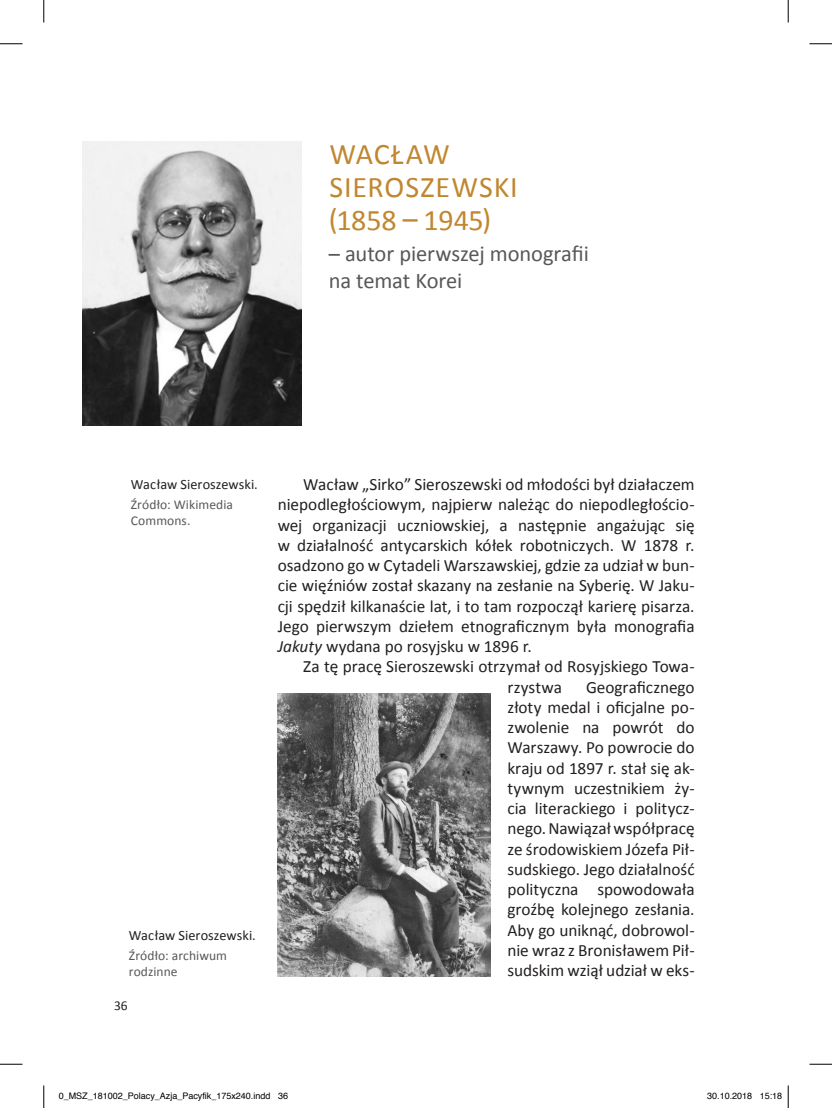
<style>
.page{position:relative;width:832px;height:1108px;background:#fff}
.page>*{position:absolute;margin:0;border:0;box-sizing:border-box;transform-origin:0 0}
.t1{font:30px/33px "Calibri";letter-spacing:-.005em;color:#c1872f}
.t2{font:22.5px/27px "Calibri";letter-spacing:-.01em;color:#57585a}
.t3{font:17.25px/20.2px "Calibri";letter-spacing:-.005em;color:#231f20;text-align:justify}
.t4{font:14.25px "Calibri";letter-spacing:.005em;color:#231f20}
.t5{font:13.5px/15.8px "Calibri";letter-spacing:.005em;color:#57585a}
.t6{font:13.5px "Calibri";color:#231f20}
.t7{font:9px "Helvetica";color:#000}
.s1{font-style:italic}
</style>
<div class="page">
<img style="left:82px;top:142px;width:219px;height:283px">
<img style="left:278px;top:693px;width:212px;height:284px">
<svg style="left:0;top:44px;width:22px;height:1px"></svg>
<svg style="left:809px;top:44px;width:23px;height:1px"></svg>
<svg style="left:0;top:1064px;width:22px;height:1px"></svg>
<svg style="left:809px;top:1064px;width:23px;height:1px"></svg>
<svg style="left:44px;top:0;width:1px;height:22px"></svg>
<svg style="left:44px;top:1085px;width:1px;height:23px"></svg>
<svg style="left:788px;top:0;width:1px;height:22px"></svg>
<svg style="left:788px;top:1085px;width:1px;height:23px"></svg>
<h1 class="t1" style="left:329px;top:138px;width:164px">Wacław<br>Sieroszewski<br>(1858 – 1945)</h1>
<h2 class="t2" style="left:329px;top:240px;width:261px">– autor pierwszej monografii na temat Korei</h2>
<p class="t4" style="left:131px;top:475px;width:128px">Wacław Sieroszewski.</p>
<p class="t5" style="left:131px;top:497px;width:104px">Źródło: Wikimedia<br>Commons.</p>
<p class="t4" style="left:129px;top:927px;width:128px">Wacław Sieroszewski.</p>
<p class="t5" style="left:129px;top:948px;width:100px">Źródło: archiwum rodzinne</p>
<p class="t6" style="left:114px;top:997px;width:15px">36</p>
<p class="t3" style="left:278px;top:474px;width:418px;text-indent:26px">Wacław „Sirko” Sieroszewski od młodości był działaczem niepodległościowym, najpierw należąc do niepodległościo&shy;wej organizacji uczniowskiej, a następnie angażując się w działalność antycarskich kółek robotniczych. W 1878 r. osadzono go w Cytadeli Warszawskiej, gdzie za udział w bun&shy;cie więźniów został skazany na zesłanie na Syberię. W Jaku&shy;cji spędził kilkanaście lat, i to tam rozpoczął karierę pisarza.<br>Jego pierwszym dziełem etnograficznym była monografia <span class="s1">Jakuty</span> wydana po rosyjsku w 1896 r.</p>
<p class="t3" style="left:507px;top:657px;width:189px;text-indent:-204px">Za tę pracę Sieroszewski otrzymał od Rosyjskiego Towa&shy;rzystwa</p>
<p class="t3" style="left:507px;top:677px;width:189px;text-indent:79px">Geograficznego złoty medal i oficjalne po&shy;zwolenie na powrót do Warszawy. Po powrocie do kraju od 1897 r. stał się ak&shy;tywnym uczestnikiem ży&shy;cia literackiego i politycz&shy;nego. Nawiązał współpracę ze środowiskiem Józefa Pił&shy;sudskiego. Jego działalność polityczna spowodowała groźbę kolejnego zesłania.<br>Aby go uniknąć, dobrowol&shy;nie wraz z Bronisławem Pił&shy;sudskim wziął udział w eks-</p>
<p class="t7" style="left:59px;top:1089px;width:231px">0_MSZ_181002_Polacy_Azja_Pacyfik_175x240.indd 36</p>
<p class="t7" style="left:707px;top:1089px;width:77px">30.10.2018 15:18</p>
</div>
